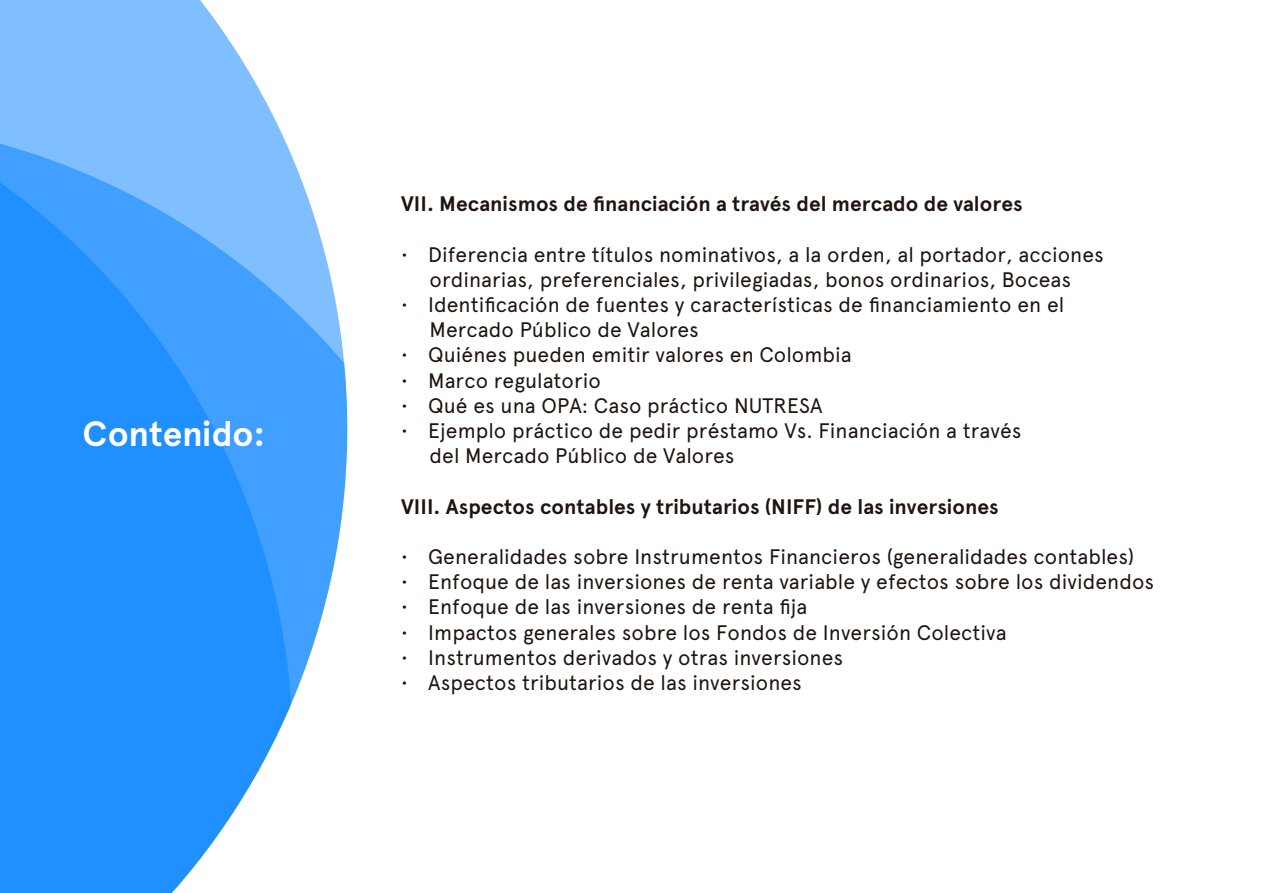
<style>
.page{position:relative;width:1263px;height:893px;background:#fff}
.page>*{position:absolute;margin:0;border:0;box-sizing:border-box;transform-origin:0 0}
.t1{font:700 35.25px "Apercu";letter-spacing:-.005em;color:#fff}
.t2{font:21px/25.2px "Apercu";color:#1f140f}
.t3{font:700 21px "Apercu";color:#1f140f}
</style>
<div class="page">
<svg style="left:0;top:0;width:347px;height:893px;background:#59abff"></svg>
<h1 class="t1" style="left:83px;top:413px;width:184px">Contenido:</h1>
<p class="t3" style="left:401px;top:191px;width:623px">VII. Mecanismos de financiación a través del mercado de valores</p>
<p class="t2" style="left:401px;top:242px;width:704px;text-align:center">• Diferencia entre títulos nominativos, a la orden, al portador, acciones ordinarias, preferenciales, privilegiadas, bonos ordinarios, Boceas</p>
<p class="t2" style="left:430px;top:292px;width:636px;text-indent:-28px">• Identificación de fuentes y características de financiamiento en el<br>Mercado Público de Valores</p>
<p class="t2" style="left:401px;top:342px;width:452px">• Quiénes pueden emitir valores en Colombia</p>
<p class="t2" style="left:401px;top:368px;width:201px">• Marco regulatorio</p>
<p class="t2" style="left:401px;top:393px;width:423px">• Qué es una OPA: Caso práctico NUTRESA</p>
<p class="t2" style="left:430px;top:418px;width:593px;text-indent:-28px">• Ejemplo práctico de pedir préstamo Vs. Financiación a través del Mercado Público de Valores</p>
<p class="t3" style="left:401px;top:494px;width:599px">VIII. Aspectos contables y tributarios (NIFF) de las inversiones</p>
<p class="t2" style="left:401px;top:544px;width:735px">• Generalidades sobre Instrumentos Financieros (generalidades contables)</p>
<p class="t2" style="left:401px;top:569px;width:754px">• Enfoque de las inversiones de renta variable y efectos sobre los dividendos</p>
<p class="t2" style="left:401px;top:594px;width:408px">• Enfoque de las inversiones de renta fija</p>
<p class="t2" style="left:401px;top:620px;width:607px">• Impactos generales sobre los Fondos de Inversión Colectiva</p>
<p class="t2" style="left:401px;top:645px;width:444px">• Instrumentos derivados y otras inversiones</p>
<p class="t2" style="left:401px;top:670px;width:402px">• Aspectos tributarios de las inversiones</p>
</div>
